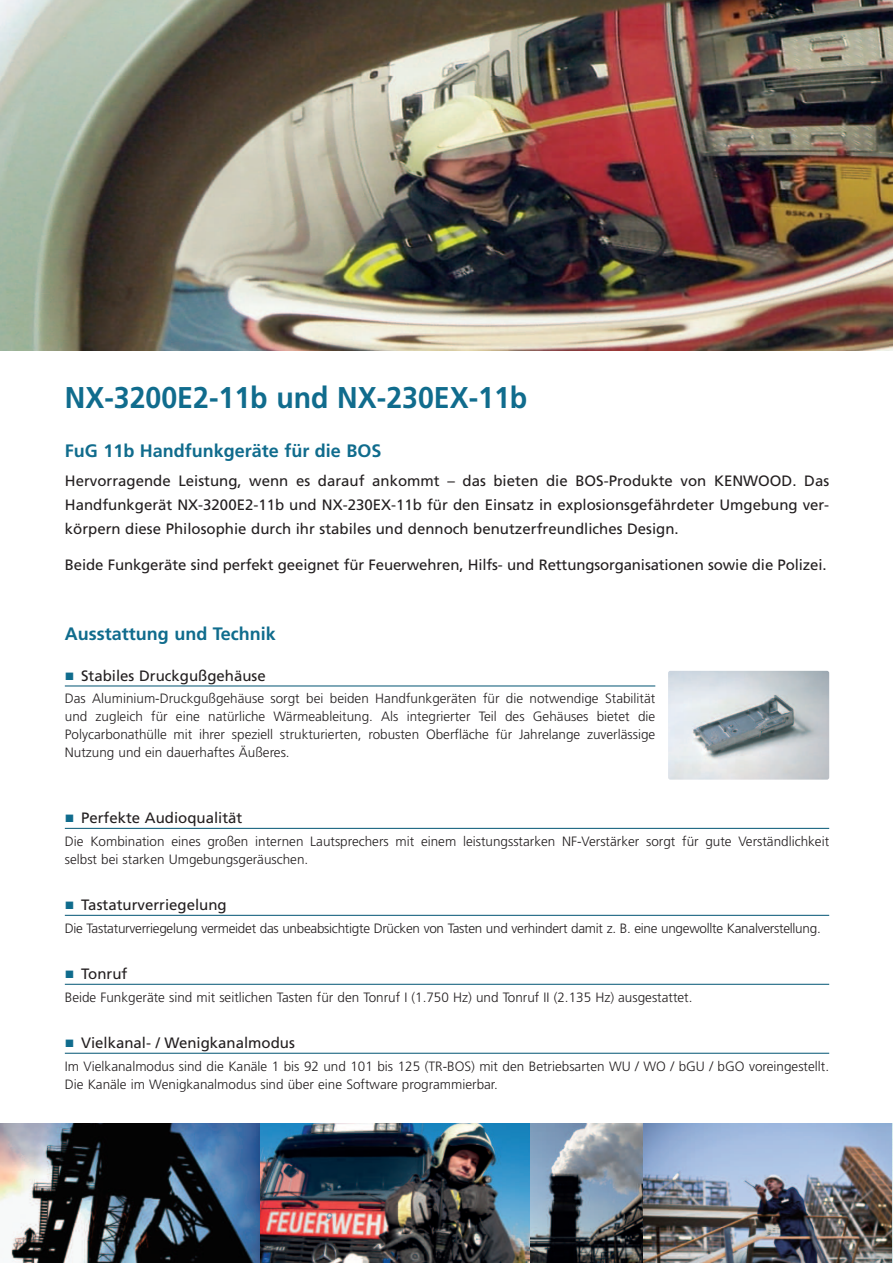
<style>
.page{position:relative;width:893px;height:1263px;background:#fff}
.page>*{position:absolute;margin:0;border:0;box-sizing:border-box;transform-origin:0 0}
.t1{font:700 30px "Frutiger LT Std";color:#106c8d;scale:.95 1}
.t2{font:700 18px "Frutiger LT Std";color:#106c8d}
.t3{font:15px/24px "Frutiger LT Std";color:#231f20;text-align:justify}
.t4{font:300 13.5px/18px "Frutiger LT Std";color:#231f20}
.t5{font:300 13.5px "Frutiger LT Std";letter-spacing:-.02em;color:#231f20}
.s1{color:#106c8d}
</style>
<div class="page">
<img style="left:0;top:1123px;width:892px;height:140px">
<hr style="left:65px;top:686px;width:590px;height:1px;background:#005473">
<hr style="left:65px;top:828px;width:764px;height:1px;background:#005473">
<hr style="left:65px;top:915px;width:764px;height:1px;background:#005473">
<hr style="left:65px;top:984px;width:764px;height:1px;background:#005473">
<hr style="left:65px;top:1053px;width:764px;height:1px;background:#005473">
<img style="left:0;top:0;width:893px;height:351px">
<img style="left:668px;top:671px;width:161px;height:109px">
<img style="left:892px;top:1123px;width:1px;height:140px">
<img style="left:261px;top:1123px;width:269px;height:140px">
<h1 class="t1" style="left:65px;top:380px;width:488px">NX-3200E2-11b und NX-230EX-11b</h1>
<h2 class="t2" style="left:65px;top:440px;width:318px">FuG 11b Handfunkgeräte für die BOS</h2>
<p class="t3" style="left:65px;top:469px;width:766px">Hervorragende Leistung, wenn es darauf ankommt – das bieten die BOS-Produkte von KENWOOD. Das Handfunkgerät NX-3200E2-11b und NX-230EX-11b für den Einsatz in explosionsgefährdeter Umgebung ver&shy;körpern diese Philosophie durch ihr stabiles und dennoch benutzerfreundliches Design.</p>
<p class="t3" style="left:65px;top:553px;width:763px">Beide Funkgeräte sind perfekt geeignet für Feuerwehren, Hilfs- und Rettungsorganisationen sowie die Polizei.</p>
<h2 class="t2" style="left:65px;top:623px;width:213px">Ausstattung und Technik</h2>
<p class="t3" style="left:65px;top:664px;width:202px"><span class="s1">■</span> Stabiles Druckgußgehäuse</p>
<p class="t4" style="left:65px;top:690px;width:592px;text-align:justify">Das Aluminium-Druckgußgehäuse sorgt bei beiden Handfunkgeräten für die notwendige Stabilität und zugleich für eine natürliche Wärmeableitung. Als integrierter Teil des Gehäuses bietet die Polycarbonathülle mit ihrer speziell strukturierten, robusten Oberfläche für Jahrelange zuverlässige Nutzung und ein dauerhaftes Äußeres.</p>
<p class="t3" style="left:65px;top:806px;width:179px"><span class="s1">■</span> Perfekte Audioqualität</p>
<p class="t4" style="left:65px;top:832px;width:766px">Die Kombination eines großen internen Lautsprechers mit einem leistungsstarken NF-Verstärker sorgt für gute Verständlichkeit selbst bei starken Umgebungsgeräuschen.</p>
<p class="t3" style="left:65px;top:893px;width:163px"><span class="s1">■</span> Tastaturverriegelung</p>
<p class="t5" style="left:65px;top:920px;width:757px">Die Tastaturverriegelung vermeidet das unbeabsichtigte Drücken von Tasten und verhindert damit z. B. eine ungewollte Kanalverstellung.</p>
<p class="t3" style="left:65px;top:962px;width:64px"><span class="s1">■</span> Tonruf</p>
<p class="t4" style="left:65px;top:988px;width:629px">Beide Funkgeräte sind mit seitlichen Tasten für den Tonruf I (1.750 Hz) und Tonruf II (2.135 Hz) ausgestattet.</p>
<p class="t3" style="left:65px;top:1031px;width:232px"><span class="s1">■</span> Vielkanal- / Wenigkanalmodus</p>
<p class="t4" style="left:65px;top:1057px;width:766px">Im Vielkanalmodus sind die Kanäle 1 bis 92 und 101 bis 125 (TR-BOS) mit den Betriebsarten WU / WO / bGU / bGO voreingestellt.<br>Die Kanäle im Wenigkanalmodus sind über eine Software programmierbar.</p>
</div>
